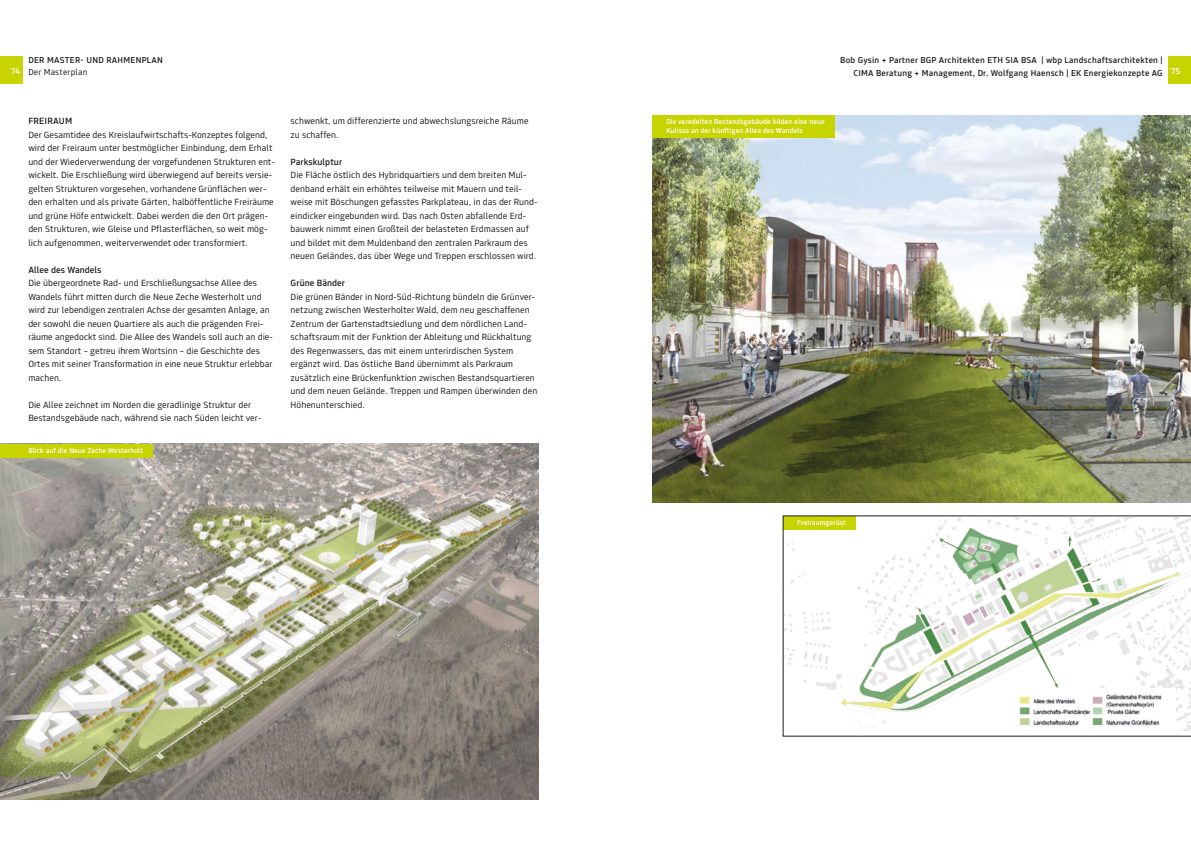
<style>
.page{position:relative;width:1191px;height:842px;background:#fff}
.page>*{position:absolute;margin:0;border:0;box-sizing:border-box;transform-origin:0 0}
.Fliesstext{font:9.5px/13.5px "Tram Beta 110502 a";color:#1d1d1b}
.Fliesstext_bold{font:500 9.5px "Tram Beta 110502 a";letter-spacing:.005em;color:#1d1d1b}
.Fliesstext_bold_Vers{font:500 9.5px "Tram Beta 110502 a";letter-spacing:.02em;color:#1d1d1b}
.Rubrik_rechts{font:500 9px "Tram Beta 110502 a";letter-spacing:.02em;color:#1d1d1b}
.Rubrik_bold_links{font:500 9px "Tram Beta 110502 a";letter-spacing:.03em;color:#1d1d1b}
.Rubrik_links{font:9px "Tram Beta 110502 a";letter-spacing:.02em;color:#1d1d1b}
.t1{font:500 9px "Tram Beta 110502 a";color:#fff}
.Fliesstext-2{font:500 7.5px/9px "Tram Beta 110502 a";letter-spacing:.005em;color:#fff}
.Legenden_linke_Seite{font:500 7.5px "Tram Beta 110502 a";letter-spacing:.005em;color:#fff}
</style>
<div class="page">
<img style="left:0;top:444px;width:539px;height:355px">
<img style="left:652px;top:115px;width:539px;height:387px">
<div style="left:0;top:444px;width:152px;height:13px;background:#c8d400"></div>
<div style="left:652px;top:115px;width:182px;height:23px;background:#c8d400"></div>
<div style="left:0;top:57px;width:23px;height:27px;background:#c8d400"></div>
<div style="left:1168px;top:57px;width:23px;height:27px;background:#c8d400"></div>
<svg style="left:783px;top:516px;width:408px;height:220px"></svg>
<p class="Rubrik_rechts" style="left:840px;top:53px;width:324px">Bob Gysin + Partner BGP Architekten ETH SIA BSA | wbp Landschaftsarchitekten |</p>
<p class="Rubrik_rechts" style="left:853px;top:67px;width:310px">CIMA Beratung + Management, Dr. Wolfgang Haensch | EK Energiekonzepte AG</p>
<p class="Rubrik_bold_links" style="left:28px;top:53px;width:136px">DER MASTER- UND RAHMENPLAN</p>
<p class="Rubrik_links" style="left:28px;top:65px;width:61px">Der Masterplan</p>
<p class="t1" style="left:11px;top:65px;width:11px">74</p>
<p class="t1" style="left:1170px;top:65px;width:11px">75</p>
<p class="Fliesstext_bold_Vers" style="left:28px;top:114px;width:45px">FREIRAUM</p>
<p class="Fliesstext" style="left:28px;top:127px;width:248px">Der Gesamtidee des Kreislaufwirtschafts-Konzeptes folgend, wird der Freiraum unter bestmöglicher Einbindung, dem Erhalt und der Wiederverwendung der vorgefundenen Strukturen ent&shy;wickelt. Die Erschließung wird überwiegend auf bereits versie&shy;gelten Strukturen vorgesehen, vorhandene Grünflächen wer&shy;den erhalten und als private Gärten, halböffentliche Freiräume und grüne Höfe entwickelt. Dabei werden die den Ort prägen&shy;den Strukturen, wie Gleise und Pflasterflächen, so weit mög&shy;lich aufgenommen, weiterverwendet oder transformiert.</p>
<p class="Fliesstext_bold" style="left:28px;top:263px;width:75px">Allee des Wandels</p>
<p class="Fliesstext" style="left:28px;top:276px;width:246px">Die übergeordnete Rad- und Erschließungsachse Allee des Wandels führt mitten durch die Neue Zeche Westerholt und wird zur lebendigen zentralen Achse der gesamten Anlage, an der sowohl die neuen Quartiere als auch die prägenden Frei&shy;räume angedockt sind. Die Allee des Wandels soll auch an die&shy;sem Standort – getreu ihrem Wortsinn – die Geschichte des Ortes mit seiner Transformation in eine neue Struktur erlebbar machen.</p>
<p class="Fliesstext" style="left:28px;top:397px;width:235px">Die Allee zeichnet im Norden die geradlinige Struktur der<br>Bestandsgebäude nach, während sie nach Süden leicht ver-</p>
<p class="Legenden_linke_Seite" style="left:28px;top:445px;width:116px">Blick auf die Neue Zeche Westerholt</p>
<p class="Fliesstext" style="left:291px;top:114px;width:239px">schwenkt, um differenzierte und abwechslungsreiche Räume zu schaffen.</p>
<p class="Fliesstext_bold" style="left:291px;top:155px;width:53px">Parkskulptur</p>
<p class="Fliesstext" style="left:291px;top:168px;width:248px">Die Fläche östlich des Hybridquartiers und dem breiten Mul&shy;denband erhält ein erhöhtes teilweise mit Mauern und teil&shy;weise mit Böschungen gefasstes Parkplateau, in das der Rund&shy;eindicker eingebunden wird. Das nach Osten abfallende Erd&shy;bauwerk nimmt einen Großteil der belasteten Erdmassen auf und bildet mit dem Muldenband den zentralen Parkraum des neuen Geländes, das über Wege und Treppen erschlossen wird.</p>
<p class="Fliesstext_bold" style="left:291px;top:276px;width:56px">Grüne Bänder</p>
<p class="Fliesstext" style="left:291px;top:289px;width:248px">Die grünen Bänder in Nord-Süd-Richtung bündeln die Grünver&shy;netzung zwischen Westerholter Wald, dem neu geschaffenen Zentrum der Gartenstadtsiedlung und dem nördlichen Land&shy;schaftsraum mit der Funktion der Ableitung und Rückhaltung des Regenwassers, das mit einem unterirdischen System ergänzt wird. Das östliche Band übernimmt als Parkraum zusätzlich eine Brückenfunktion zwischen Bestandsquartieren und dem neuen Gelände. Treppen und Rampen überwinden den Höhenunterschied.</p>
<p class="Fliesstext-2" style="left:666px;top:117px;width:160px">Die veredelten Bestandsgebäude bilden eine neue<br>Kulisse an der künftigen Allee des Wandels</p>
<p class="Legenden_linke_Seite" style="left:797px;top:517px;width:50px">Freiraumgerüst</p>
</div>
